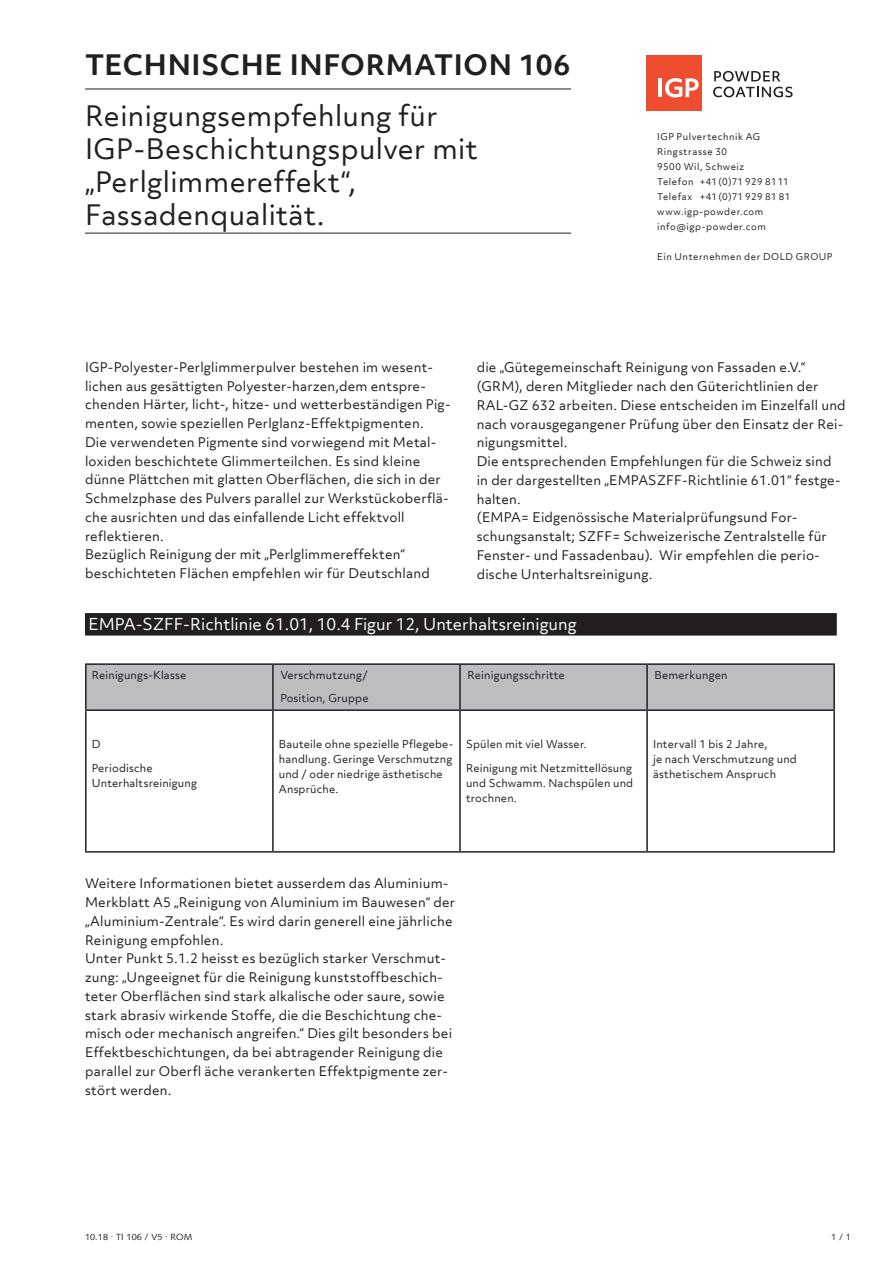
<style>
.page{position:relative;width:893px;height:1263px;background:#fff}
.page>*{position:absolute;margin:0;border:0;box-sizing:border-box;transform-origin:0 0}
.t1{font:27px/33px "Objektiv Mk 3";letter-spacing:.015em;color:#231f20}
.t2{font:700 27px "Objektiv Mk 3";letter-spacing:.025em;color:#231f20}
.Titel_mit_Linie{font:15.75px "Objektiv Mk 3";color:#fff}
.Lauftext_9_12_5{font:12.75px/18.8px "Objektiv Mk 3";letter-spacing:.015em;color:#231f20}
.Titel_22_24{font:10.5px/15px "Objektiv Mk 3";letter-spacing:.015em;color:#231f20}
.t3{font:9px/15px "Objektiv Mk 3";letter-spacing:.06em;color:#231f20}
.Lauftext_9_12_5-2{font:9px "Syntax Com";letter-spacing:.015em;color:#231f20}
</style>
<div class="page">
<hr style="left:85px;top:89px;width:486px;height:1px;background:#231f20">
<hr style="left:85px;top:233px;width:486px;height:1px;background:#231f20">
<div style="left:646px;top:55px;width:56px;height:56px;background:#ef4d2f"></div>
<svg style="left:713px;top:71px;width:80px;height:26px"></svg>
<hr style="left:658px;top:78px;width:4px;height:19px;background:#fff">
<svg style="left:665px;top:78px;width:34px;height:19px"></svg>
<div style="left:85px;top:613px;width:752px;height:22px;background:#231f20"></div>
<div style="left:87px;top:665px;width:746px;height:44px;background:#bcbdc0"></div>
<hr style="left:85px;top:663px;width:188px;height:2px;background:#231f20">
<hr style="left:85px;top:665px;width:2px;height:44px;background:#231f20">
<hr style="left:273px;top:663px;width:187px;height:2px;background:#231f20">
<hr style="left:272px;top:665px;width:2px;height:44px;background:#231f20">
<hr style="left:460px;top:663px;width:187px;height:2px;background:#231f20">
<hr style="left:459px;top:665px;width:2px;height:44px;background:#231f20">
<hr style="left:647px;top:663px;width:188px;height:2px;background:#231f20">
<hr style="left:646px;top:665px;width:2px;height:44px;background:#231f20">
<hr style="left:833px;top:665px;width:2px;height:44px;background:#231f20">
<hr style="left:85px;top:709px;width:188px;height:2px;background:#231f20">
<hr style="left:85px;top:711px;width:2px;height:140px;background:#231f20">
<hr style="left:273px;top:709px;width:187px;height:2px;background:#231f20">
<hr style="left:272px;top:711px;width:2px;height:140px;background:#231f20">
<hr style="left:460px;top:709px;width:187px;height:2px;background:#231f20">
<hr style="left:459px;top:711px;width:2px;height:140px;background:#231f20">
<hr style="left:647px;top:709px;width:188px;height:2px;background:#231f20">
<hr style="left:646px;top:711px;width:2px;height:140px;background:#231f20">
<hr style="left:833px;top:711px;width:2px;height:140px;background:#231f20">
<hr style="left:85px;top:851px;width:188px;height:2px;background:#231f20">
<hr style="left:273px;top:851px;width:187px;height:2px;background:#231f20">
<hr style="left:460px;top:851px;width:187px;height:2px;background:#231f20">
<hr style="left:647px;top:851px;width:188px;height:2px;background:#231f20">
<h1 class="t2" style="left:85px;top:46px;width:487px">TECHNISCHE INFORMATION 106</h1>
<h1 class="t1" style="left:85px;top:99px;width:394px">Reinigungsempfehlung für<br>IGP-Beschichtungspulver mit „Perlglimmereffekt“,<br>Fassadenqualität.</h1>
<p class="t3" style="left:657px;top:129px;width:135px">IGP Pulvertechnik AG<br>Ringstrasse 30<br>9500 Wil, Schweiz<br>Telefon +41 (0)71 929 81 11<br>Telefax +41 (0)71 929 81 81 www.igp-powder.com info@igp-powder.com</p>
<p class="t3" style="left:657px;top:249px;width:177px">Ein Unternehmen der DOLD GROUP</p>
<p class="Lauftext_9_12_5" style="left:85px;top:357px;width:367px">IGP-Polyester-Perlglimmerpulver bestehen im wesent&shy;lichen aus gesättigten Polyester-harzen,dem entspre&shy;chenden Härter, licht-, hitze- und wetterbeständigen Pig&shy;menten, sowie speziellen Perlglanz-Effektpigmenten.</p>
<p class="Lauftext_9_12_5" style="left:85px;top:432px;width:365px">Die verwendeten Pigmente sind vorwiegend mit Metal&shy;loxiden beschichtete Glimmerteilchen. Es sind kleine dünne Plättchen mit glatten Oberflächen, die sich in der Schmelzphase des Pulvers parallel zur Werkstückoberflä&shy;che ausrichten und das einfallende Licht effektvoll reflektieren.</p>
<p class="Lauftext_9_12_5" style="left:85px;top:545px;width:321px">Bezüglich Reinigung der mit „Perlglimmereffekten“</p>
<p class="Lauftext_9_12_5" style="left:85px;top:564px;width:346px">beschichteten Flächen empfehlen wir für Deutschland</p>
<p class="Lauftext_9_12_5" style="left:477px;top:358px;width:370px">die „Gütegemeinschaft Reinigung von Fassaden e.V.“ (GRM), deren Mitglieder nach den Güterichtlinien der RAL-GZ 632 arbeiten. Diese entscheiden im Einzelfall und nach vorausgegangener Prüfung über den Einsatz der Rei&shy;nigungsmittel.</p>
<p class="Lauftext_9_12_5" style="left:477px;top:452px;width:365px">Die entsprechenden Empfehlungen für die Schweiz sind in der dargestellten „EMPASZFF-Richtlinie 61.01“ festge&shy;halten.</p>
<p class="Lauftext_9_12_5" style="left:477px;top:508px;width:352px">(EMPA= Eidgenössische Materialprüfungsund For&shy;schungsanstalt; SZFF= Schweizerische Zentralstelle für Fenster- und Fassadenbau). Wir empfehlen die perio&shy;dische Unterhaltsreinigung.</p>
<p class="Titel_mit_Linie" style="left:88px;top:613px;width:490px">EMPA-SZFF-Richtlinie 61.01, 10.4 Figur 12, Unterhaltsreinigung</p>
<p class="Titel_22_24" style="left:92px;top:667px;width:96px">Reinigungs-Klasse</p>
<p class="Titel_22_24" style="left:280px;top:667px;width:89px">Verschmutzung/</p>
<p class="Titel_22_24" style="left:280px;top:691px;width:90px">Position, Gruppe</p>
<p class="Titel_22_24" style="left:467px;top:667px;width:99px">Reinigungsschritte</p>
<p class="Titel_22_24" style="left:655px;top:667px;width:74px">Bemerkungen</p>
<p class="Titel_22_24" style="left:92px;top:737px;width:10px">D</p>
<p class="Titel_22_24" style="left:92px;top:760px;width:107px">Periodische<br>Unterhaltsreinigung</p>
<p class="Titel_22_24" style="left:279px;top:737px;width:176px">Bauteile ohne spezielle Pflegebe&shy;handlung. Geringe Verschmutzng und / oder niedrige ästhetische<br>Ansprüche.</p>
<p class="Titel_22_24" style="left:466px;top:737px;width:122px">Spülen mit viel Wasser.</p>
<p class="Titel_22_24" style="left:466px;top:760px;width:169px;text-align:justify">Reinigung mit Netzmittellösung und Schwamm. Nachspülen und trochnen.</p>
<p class="Titel_22_24" style="left:653px;top:737px;width:145px">Intervall 1 bis 2 Jahre,<br>je nach Verschmutzung und ästhetischem Anspruch</p>
<p class="Lauftext_9_12_5" style="left:85px;top:874px;width:372px">Weitere Informationen bietet ausserdem das Aluminium-Merkblatt A5 „Reinigung von Aluminium im Bauwesen“ der „Aluminium-Zentrale“. Es wird darin generell eine jährliche Reinigung empfohlen.</p>
<p class="Lauftext_9_12_5" style="left:85px;top:949px;width:369px">Unter Punkt 5.1.2 heisst es bezüglich starker Verschmut&shy;zung: „Ungeeignet für die Reinigung kunststoffbeschich&shy;teter Oberflächen sind stark alkalische oder saure, sowie stark abrasiv wirkende Stoffe, die die Beschichtung che&shy;misch oder mechanisch angreifen.“ Dies gilt besonders bei Effektbeschichtungen, da bei abtragender Reinigung die parallel zur Oberfl äche verankerten Effektpigmente zer&shy;stört werden.</p>
<p class="Lauftext_9_12_5-2" style="left:85px;top:1231px;width:109px">10.18 . TI 106 / V5 . ROM</p>
<p class="Lauftext_9_12_5-2" style="left:831px;top:1231px;width:21px">1 / 1</p>
</div>
